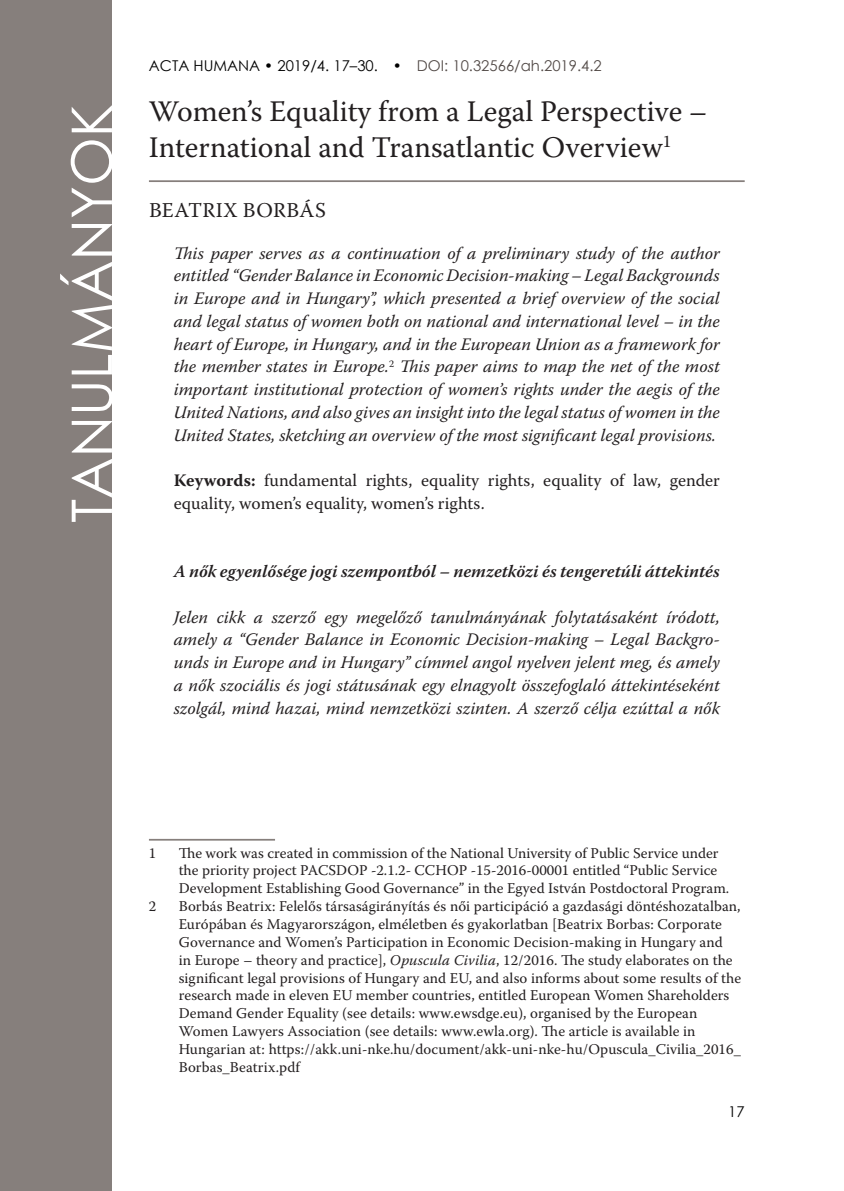
<style>
.page{position:relative;width:844px;height:1191px;background:#fff}
.page>*{position:absolute;margin:0;border:0;box-sizing:border-box;transform-origin:0 0}
.M1_text{font:56px "Century Gothic";color:#fff}
.Tanulmánycím{font:29.75px/35.7px "Warnock Pro";color:#231f20}
.Szerző{font:21px "Warnock Pro";letter-spacing:.02em;color:#231f20}
.Absztrakt{font:italic 17.5px/22.8px "Warnock Pro";color:#231f20;text-align:justify}
.Kulcsszavak{font:17.5px/22.8px "Warnock Pro";color:#231f20}
.Absztrakt_cím{font:italic 600 17.5px "Warnock Pro";letter-spacing:.005em;color:#231f20}
.Lábjegyzet{font:14.88px/17.8px "Warnock Pro";letter-spacing:.005em;color:#231f20}
.t1{font:14.88px "Century Gothic";color:#000}
.s1{color:#524a47}
.s2{font-weight:700}
.s3{font-style:italic}
</style>
<div class="page">
<div style="left:0;top:0;width:112px;height:1191px;background:#867f7c"></div>
<hr style="left:149px;top:180px;width:595px;height:2px;background:#867f7c">
<hr style="left:149px;top:839px;width:126px;height:1px;background:#867f7c">
<p class="t1" style="left:149px;top:55px;width:454px">ACTA HUMANA • 2019/4. 17–30. • <span class="s1">DOI: 10.32566/ah.2019.4.2</span></p>
<p class="M1_text" style="left:53px;top:523px;width:420px;rotate:-90deg">TANULMÁNYOK</p>
<p class="Tanulmánycím" style="left:149px;top:93px;width:559px">Women’s Equality from a Legal Perspective –<br>International and Transatlantic Overview<sup>1</sup></p>
<p class="Szerző" style="left:149px;top:197px;width:178px">BEATRIX BORBÁS</p>
<p class="Absztrakt" style="left:174px;top:241px;width:547px">This paper serves as a continuation of a preliminary study of the author entitled “Gender Balance in Economic Decision-making – Legal Backgrounds in Europe and in Hungary”, which presented a brief overview of the social and legal status of women both on national and international level – in the heart of Europe, in Hungary, and in the European Union as a framework for the member states in Europe.<sup>2</sup> This paper aims to map the net of the most important institutional protection of women’s rights under the aegis of the United Nations, and also gives an insight into the legal status of women in the United States, sketching an overview of the most significant legal provisions.</p>
<p class="Kulcsszavak" style="left:174px;top:469px;width:547px"><span class="s2">Keywords:</span> fundamental rights, equality rights, equality of law, gender equality, women’s equality, women’s rights.</p>
<p class="Absztrakt_cím" style="left:174px;top:561px;width:547px">A nők egyenlősége jogi szempontból – nemzetközi és tengeretúli áttekintés</p>
<p class="Absztrakt" style="left:174px;top:605px;width:547px">Jelen cikk a szerző egy megelőző tanulmányának folytatásaként íródott, amely a “Gender Balance in Economic Decision-making – Legal Backgro&shy;unds in Europe and in Hungary” címmel angol nyelven jelent meg, és amely a nők szociális és jogi státusának egy elnagyolt összefoglaló áttekintéseként szolgál, mind hazai, mind nemzetközi szinten. A szerző célja ezúttal a nők</p>
<p class="Lábjegyzet" style="left:149px;top:843px;width:9px">1</p>
<p class="Lábjegyzet" style="left:179px;top:843px;width:550px">The work was created in commission of the National University of Public Service under the priority project PACSDOP -2.1.2- CCHOP -15-2016-00001 entitled “Public Service<br>Development Establishing Good Governance” in the Egyed István Postdoctoral Program.</p>
<p class="Lábjegyzet" style="left:149px;top:897px;width:9px">2</p>
<p class="Lábjegyzet" style="left:179px;top:897px;width:564px">Borbás Beatrix: Felelős társaságirányítás és női participáció a gazdasági döntéshozatalban, Európában és Magyarországon, elméletben és gyakorlatban [Beatrix Borbas: Corporate Governance and Women’s Participation in Economic Decision-making in Hungary and<br>in Europe – theory and practice], <span class="s3">Opuscula Civilia</span>, 12/2016. The study elaborates on the significant legal provisions of Hungary and EU, and also informs about some results of the research made in eleven EU member countries, entitled European Women Shareholders Demand Gender Equality (see details: www.ewsdge.eu), organised by the European Women Lawyers Association (see details: www.ewla.org). The article is available in Hungarian at: https://akk.uni-nke.hu/document/akk-uni-nke-hu/Opuscula_Civilia_2016_ Borbas_Beatrix.pdf</p>
<p class="t1" style="left:728px;top:1100px;width:18px">17</p>
</div>
